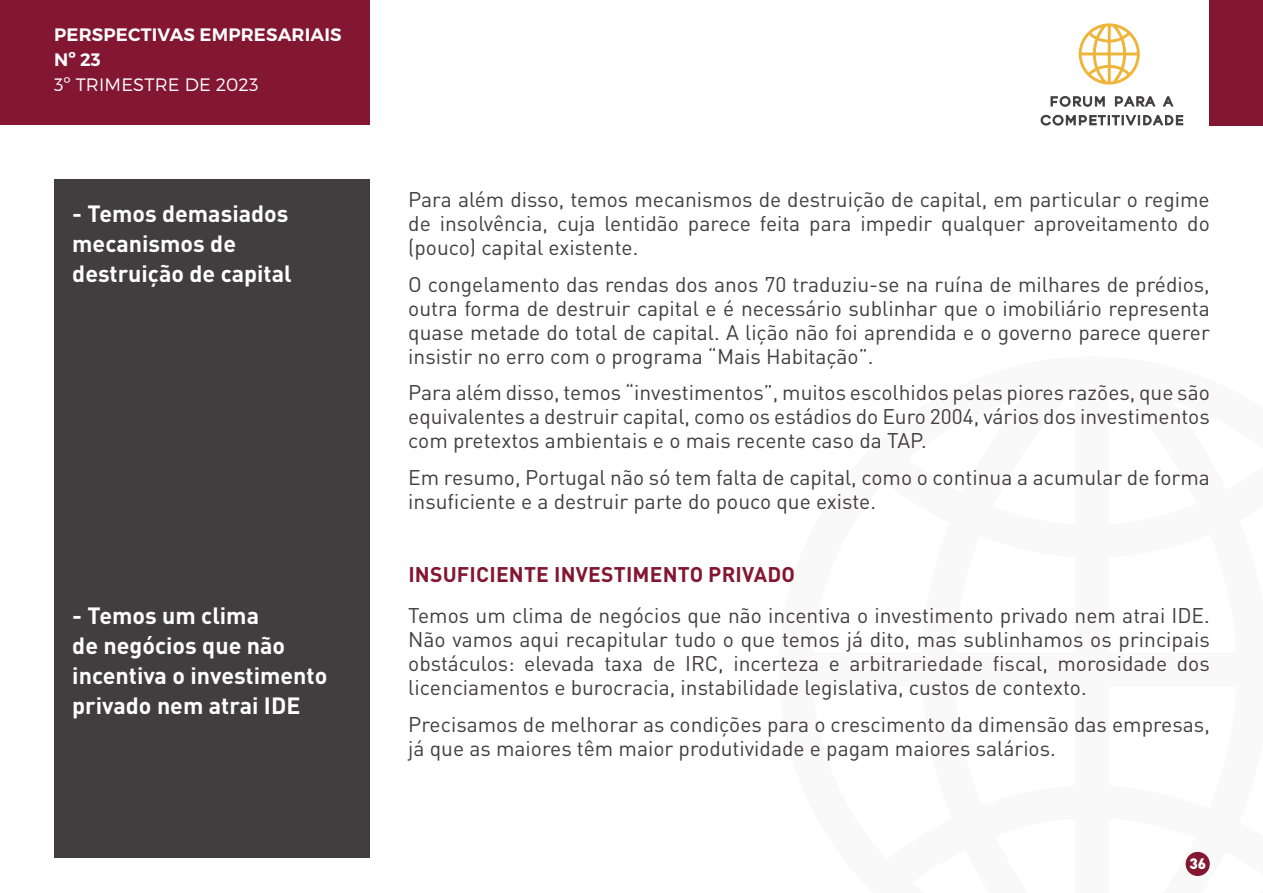
<style>
.page{position:relative;width:1263px;height:893px;background:#fff}
.page>*{position:absolute;margin:0;border:0;box-sizing:border-box;transform-origin:0 0}
.t1{font:700 23.25px/30px "DIN Pro";color:#fff}
.t2{font:21px/24px "DIN Pro";color:#423e40;text-align:justify}
.t3{font:700 21px "DIN Pro";letter-spacing:.01em;color:#831732}
.t4{font:600 18px/25.2px "Montserrat";letter-spacing:.01em;color:#fff}
.t5{font:300 18px "Montserrat";letter-spacing:.01em;color:#fff}
.t6{font:900 15px "DIN Pro";color:#fff}
</style>
<div class="page">
<div style="left:54px;top:179px;width:316px;height:678px;background:#423e40"></div>
<div style="left:0;top:0;width:370px;height:125px;background:#831732"></div>
<div style="left:1210px;top:0;width:53px;height:125px;background:#831732"></div>
<svg style="left:1079px;top:23px;width:61px;height:62px"></svg>
<svg style="left:1050px;top:96px;width:55px;height:11px"></svg>
<svg style="left:1115px;top:96px;width:41px;height:11px"></svg>
<svg style="left:1162px;top:96px;width:12px;height:11px"></svg>
<svg style="left:1040px;top:114px;width:143px;height:12px"></svg>
<div style="left:1185px;top:852px;width:25px;height:24px;background:#831832;border-radius:50%"></div>
<p class="t4" style="left:54px;top:22px;width:289px">PERSPECTIVAS EMPRESARIAIS<br>Nº 23</p>
<p class="t5" style="left:54px;top:74px;width:206px">3º TRIMESTRE DE 2023</p>
<p class="t1" style="left:72px;top:198px;width:221px">- Temos demasiados mecanismos de destruição de capital</p>
<p class="t1" style="left:72px;top:600px;width:257px">- Temos um clima<br>de negócios que não incentiva o investimento privado nem atrai IDE</p>
<p class="t2" style="left:408px;top:186px;width:803px">Para além disso, temos mecanismos de destruição de capital, em particular o regime de insolvência, cuja lentidão parece feita para impedir qualquer aproveitamento do (pouco) capital existente.</p>
<p class="t2" style="left:408px;top:271px;width:803px">O congelamento das rendas dos anos 70 traduziu-se na ruína de milhares de prédios, outra forma de destruir capital e é necessário sublinhar que o imobiliário representa quase metade do total de capital. A lição não foi aprendida e o governo parece querer insistir no erro com o programa “Mais Habitação”.</p>
<p class="t2" style="left:408px;top:380px;width:803px">Para além disso, temos “investimentos”, muitos escolhidos pelas piores razões, que são equivalentes a destruir capital, como os estádios do Euro 2004, vários dos investimentos com pretextos ambientais e o mais recente caso da TAP.</p>
<p class="t2" style="left:408px;top:465px;width:803px">Em resumo, Portugal não só tem falta de capital, como o continua a acumular de forma insuficiente e a destruir parte do pouco que existe.</p>
<p class="t3" style="left:408px;top:560px;width:388px">INSUFICIENTE INVESTIMENTO PRIVADO</p>
<p class="t2" style="left:408px;top:602px;width:803px">Temos um clima de negócios que não incentiva o investimento privado nem atrai IDE.<br>Não vamos aqui recapitular tudo o que temos já dito, mas sublinhamos os principais obstáculos: elevada taxa de IRC, incerteza e arbitrariedade fiscal, morosidade dos licenciamentos e burocracia, instabilidade legislativa, custos de contexto.</p>
<p class="t2" style="left:408px;top:711px;width:803px">Precisamos de melhorar as condições para o crescimento da dimensão das empresas, já que as maiores têm maior produtividade e pagam maiores salários.</p>
<p class="t6" style="left:1189px;top:853px;width:18px">36</p>
</div>
